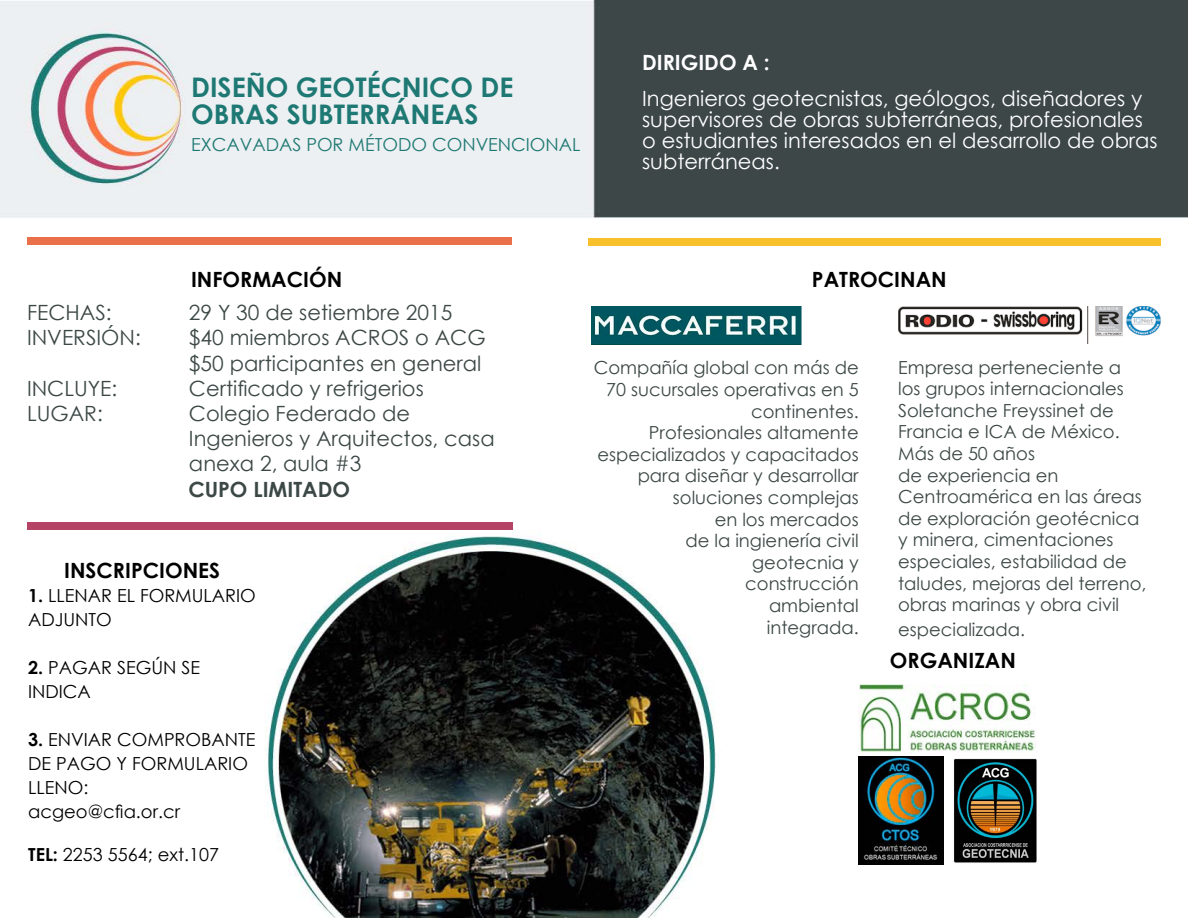
<style>
.page{position:relative;width:1188px;height:918px;background:#fff}
.page>*{position:absolute;margin:0;border:0;box-sizing:border-box;transform-origin:0 0}
.t1{font:700 27px/27px "Century Gothic";color:#1e7873}
.t2{font:21px/25.2px "Century Gothic";color:#3c4846}
.t3{font:21px/21px "Century Gothic";color:#fff}
.t4{font:700 21px "Century Gothic";color:#000}
.t5{font:700 21px "Century Gothic";color:#3c4846}
.t6{font:700 21px "Century Gothic";color:#fff}
.t7{font:18px/21.6px "Century Gothic";color:#3c4846}
.t8{font:18px/24px "Century Gothic";color:#000}
.t9{font:18px "Century Gothic";color:#1e7872}
.s1{font-weight:700}
</style>
<div class="page">
<img style="left:0;top:0;width:1188px;height:917px">
<div style="left:27px;top:237px;width:485px;height:7px;background:#e97048"></div>
<div style="left:589px;top:238px;width:572px;height:8px;background:#f8c02a"></div>
<img style="left:899px;top:306px;width:262px;height:38px">
<img style="left:592px;top:306px;width:209px;height:39px">
<img style="left:859px;top:685px;width:177px;height:71px">
<img style="left:858px;top:756px;width:85px;height:108px">
<div style="left:27px;top:522px;width:485px;height:7px;background:#b44365"></div>
<img style="left:951px;top:756px;width:85px;height:109px">
<h1 class="t1" style="left:191px;top:73px;width:324px">DISEÑO GEOTÉCNICO DE<br>OBRAS SUBTERRÁNEAS</h1>
<p class="t9" style="left:191px;top:132px;width:391px">EXCAVADAS POR MÉTODO CONVENCIONAL</p>
<p class="t6" style="left:642px;top:46px;width:129px">DIRIGIDO A :</p>
<p class="t3" style="left:642px;top:87px;width:517px">Ingenieros geotecnistas, geólogos, diseñadores y supervisores de obras subterráneas, profesionales o estudiantes interesados en el desarrollo de obras subterráneas.</p>
<p class="t4" style="left:191px;top:263px;width:153px">INFORMACIÓN</p>
<p class="t2" style="left:27px;top:300px;width:86px">FECHAS:</p>
<p class="t2" style="left:189px;top:300px;width:265px">29 Y 30 de setiembre 2015</p>
<p class="t2" style="left:27px;top:325px;width:115px">INVERSIÓN:</p>
<p class="t2" style="left:189px;top:325px;width:298px">$40 miembros ACROS o ACG $50 participantes en general</p>
<p class="t2" style="left:27px;top:375px;width:92px">INCLUYE:</p>
<p class="t2" style="left:189px;top:375px;width:236px">Certificado y refrigerios</p>
<p class="t2" style="left:27px;top:401px;width:77px">LUGAR:</p>
<p class="t2" style="left:189px;top:401px;width:307px">Colegio Federado de<br>Ingenieros y Arquitectos, casa anexa 2, aula #3</p>
<p class="t5" style="left:188px;top:473px;width:163px">CUPO LIMITADO</p>
<p class="t4" style="left:64px;top:554px;width:157px">INSCRIPCIONES</p>
<p class="t8" style="left:28px;top:583px;width:229px"><span class="s1">1.</span> LLENAR EL FORMULARIO<br>ADJUNTO</p>
<p class="t8" style="left:28px;top:655px;width:174px"><span class="s1">2.</span> PAGAR SEGÚN SE<br>INDICA</p>
<p class="t8" style="left:28px;top:727px;width:229px"><span class="s1">3.</span> ENVIAR COMPROBANTE<br>DE PAGO Y FORMULARIO<br>LLENO:<br>acgeo@cfia.or.cr</p>
<p class="t8" style="left:28px;top:842px;width:192px"><span class="s1">TEL:</span> 2253 5564; ext.107</p>
<p class="t4" style="left:812px;top:263px;width:136px">PATROCINAN</p>
<p class="t7" style="left:594px;top:357px;width:266px;text-align:right">Compañía global con más de<br>70 sucursales operativas en 5 continentes.<br>Profesionales altamente especializados y capacitados para diseñar y desarrollar soluciones complejas<br>en los mercados<br>de la ingienería civil geotecnia y<br>construcción<br>ambiental<br>integrada.</p>
<p class="t7" style="left:898px;top:356px;width:250px">Empresa perteneciente a los grupos internacionales<br>Soletanche Freyssinet de<br>Francia e ICA de México.<br>Más de 50 años<br>de experiencia en<br>Centroamérica en las áreas de exploración geotécnica y minera, cimentaciones especiales, estabilidad de taludes, mejoras del terreno, obras marinas y obra civil</p>
<p class="t7" style="left:898px;top:619px;width:128px">especializada.</p>
<p class="t4" style="left:890px;top:644px;width:127px">ORGANIZAN</p>
</div>
